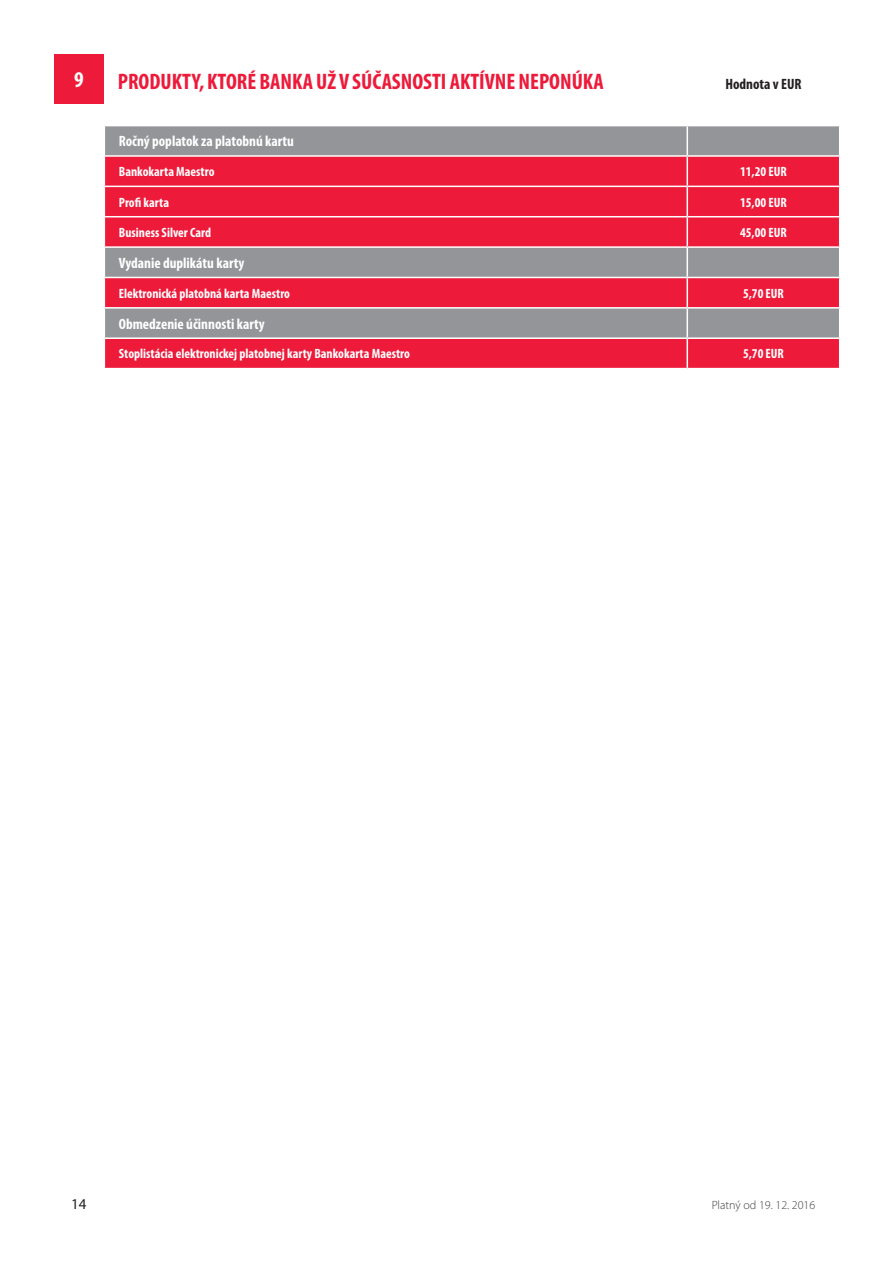
<style>
.page{position:relative;width:893px;height:1263px;background:#fff}
.page>*{position:absolute;margin:0;border:0;box-sizing:border-box;transform-origin:0 0}
.t1{font:700 condensed 22.5px "Myriad Pro";color:#ed1a3a}
.t2{font:700 condensed 22.5px "Myriad Pro";color:#fff}
.t3{font:700 condensed 15px "Myriad Pro";color:#fff}
.t4{font:700 condensed 15px "Myriad Pro";color:#231f20}
.t5{font:15px "Myriad Pro";color:#231f20}
.t6{font:700 condensed 13.5px "Myriad Pro";color:#fff}
.t7{font:300 12px "Myriad Pro";color:#3e3e3f}
</style>
<div class="page">
<div style="left:54px;top:54px;width:50px;height:50px;background:#ed1a3a"></div>
<div style="left:105px;top:126px;width:734px;height:29px;background:#939598"></div>
<svg style="left:105px;top:157px;width:734px;height:211px;background:#d33e56"></svg>
<hr style="left:686px;top:126px;width:2px;height:29px;background:#fff">
<hr style="left:686px;top:248px;width:2px;height:29px;background:#fff">
<hr style="left:686px;top:309px;width:2px;height:28px;background:#fff">
<hr style="left:686px;top:157px;width:2px;height:29px;background:#fff">
<hr style="left:686px;top:187px;width:2px;height:29px;background:#fff">
<hr style="left:686px;top:217px;width:2px;height:29px;background:#fff">
<hr style="left:686px;top:278px;width:2px;height:29px;background:#fff">
<hr style="left:686px;top:339px;width:2px;height:29px;background:#fff">
<hr style="left:104px;top:277px;width:583px;height:1px;background:#fff">
<hr style="left:687px;top:277px;width:153px;height:1px;background:#fff">
<hr style="left:104px;top:337px;width:583px;height:2px;background:#fff">
<hr style="left:687px;top:337px;width:153px;height:2px;background:#fff">
<hr style="left:104px;top:246px;width:583px;height:2px;background:#fff">
<hr style="left:687px;top:246px;width:153px;height:2px;background:#fff">
<hr style="left:104px;top:307px;width:583px;height:2px;background:#fff">
<hr style="left:687px;top:307px;width:153px;height:2px;background:#fff">
<hr style="left:104px;top:186px;width:583px;height:1px;background:#fff">
<hr style="left:687px;top:186px;width:153px;height:1px;background:#fff">
<hr style="left:104px;top:216px;width:583px;height:1px;background:#fff">
<svg style="left:104px;top:126px;width:1px;height:242px"></svg>
<hr style="left:687px;top:216px;width:153px;height:1px;background:#fff">
<svg style="left:839px;top:126px;width:1px;height:242px"></svg>
<h1 class="t2" style="left:74px;top:66px;width:11px">9</h1>
<h1 class="t1" style="left:118px;top:67px;width:487px">PRODUKTY, KTORÉ BANKA UŽ V SÚČASNOSTI AKTÍVNE NEPONÚKA</h1>
<p class="t4" style="left:725px;top:75px;width:78px">Hodnota v EUR</p>
<p class="t3" style="left:119px;top:132px;width:177px">Ročný poplatok za platobnú kartu</p>
<p class="t6" style="left:119px;top:163px;width:97px">Bankokarta Maestro</p>
<p class="t6" style="left:740px;top:163px;width:48px">11,20 EUR</p>
<p class="t6" style="left:119px;top:194px;width:52px">Profi karta</p>
<p class="t6" style="left:740px;top:194px;width:48px">15,00 EUR</p>
<p class="t6" style="left:119px;top:224px;width:94px">Business Silver Card</p>
<p class="t6" style="left:740px;top:224px;width:48px">45,00 EUR</p>
<p class="t3" style="left:119px;top:254px;width:127px">Vydanie duplikátu karty</p>
<p class="t6" style="left:119px;top:285px;width:173px">Elektronická platobná karta Maestro</p>
<p class="t6" style="left:743px;top:285px;width:42px">5,70 EUR</p>
<p class="t3" style="left:119px;top:314px;width:147px">Obmedzenie účinnosti karty</p>
<p class="t6" style="left:119px;top:345px;width:293px">Stoplistácia elektronickej platobnej karty Bankokarta Maestro</p>
<p class="t6" style="left:743px;top:345px;width:42px">5,70 EUR</p>
<p class="t5" style="left:71px;top:1195px;width:17px">14</p>
<p class="t7" style="left:712px;top:1198px;width:105px">Platný od 19. 12. 2016</p>
</div>
